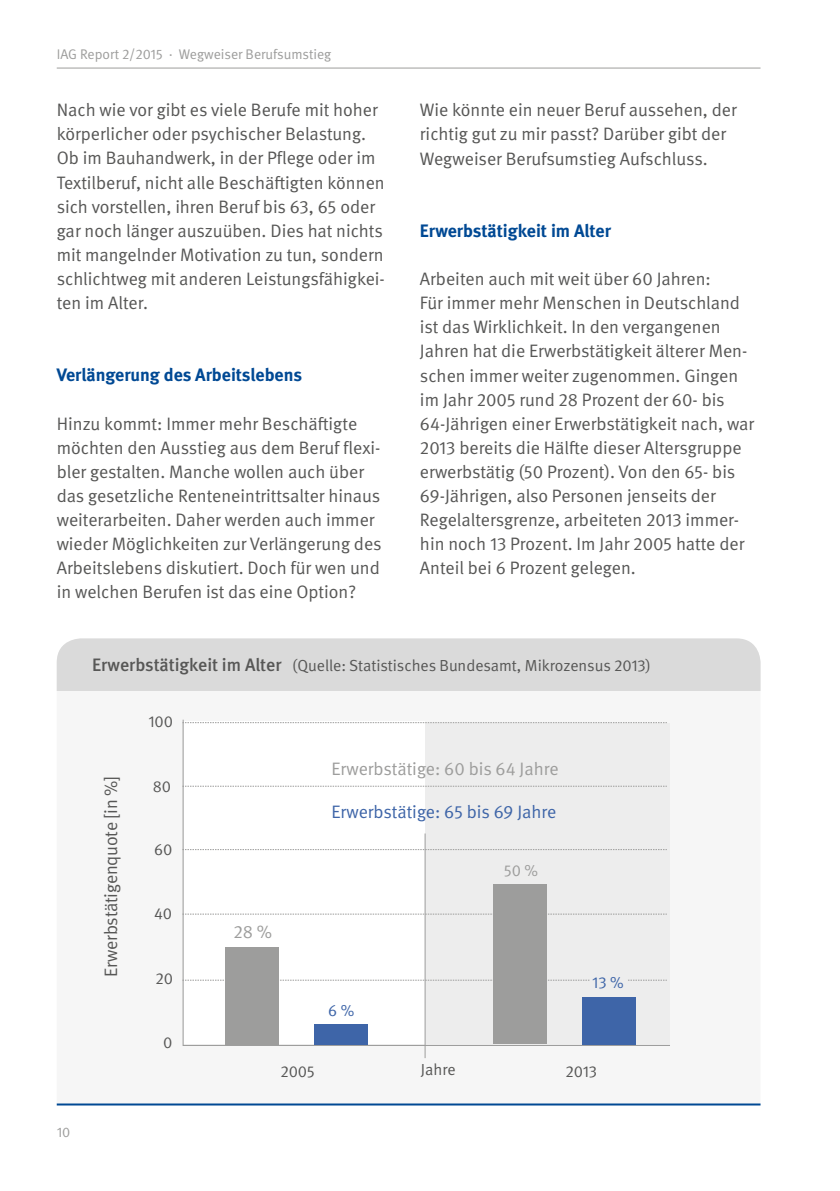
<style>
.page{position:relative;width:840px;height:1191px;background:#fff}
.page>*{position:absolute;margin:0;border:0;box-sizing:border-box;transform-origin:0 0}
.t1{font:18px/24.2px "DGUV Meta";color:#575756}
.t2{font:700 18px "DGUV Meta";color:#004994}
.t3{font:18px "DGUV Meta";color:#9d9d9c}
.t4{font:18px "DGUV Meta";color:#3e65a8}
.t5{font:16px "DGUV Meta";color:#575756}
.t6{font:16px "DGUV Meta";color:#3e65a8}
.t7{font:16px "DGUV Meta";color:#9d9d9c}
.t8{font:14px "DGUV Meta";color:#9d9d9c}
.s1{font-weight:500;font-size:18px}
</style>
<div class="page">
<div style="left:57px;top:638px;width:703px;height:52px;background:#dadada"></div>
<svg style="left:182px;top:719px;width:488px;height:327px"></svg>
<div style="left:314px;top:1024px;width:53px;height:20px;background:#3e65a8"></div>
<div style="left:581px;top:997px;width:54px;height:47px;background:#3e65a8"></div>
<hr style="left:424px;top:833px;width:1px;height:225px;background:#9d9d9c">
<svg style="left:182px;top:979px;width:484px;height:1px"></svg>
<svg style="left:182px;top:913px;width:484px;height:1px"></svg>
<svg style="left:182px;top:849px;width:484px;height:1px"></svg>
<svg style="left:182px;top:786px;width:484px;height:1px"></svg>
<svg style="left:182px;top:722px;width:484px;height:1px"></svg>
<div style="left:225px;top:947px;width:54px;height:97px;background:#9d9d9c"></div>
<div style="left:493px;top:884px;width:53px;height:160px;background:#9d9d9c"></div>
<hr style="left:57px;top:1103px;width:703px;height:2px;background:#004994">
<div style="left:589px;top:976px;width:37px;height:17px;background:#ededed"></div>
<hr style="left:57px;top:68px;width:703px;height:1px;background:#9d9d9c">
<p class="t8" style="left:57px;top:46px;width:276px">IAG Report 2/2015 · Wegweiser Berufsumstieg</p>
<p class="t1" style="left:57px;top:98px;width:329px">Nach wie vor gibt es viele Berufe mit hoher körperlicher oder psychischer Belastung.<br>Ob im Bauhandwerk, in der Pflege oder im Textilberuf, nicht alle Beschäftigten können sich vorstellen, ihren Beruf bis 63, 65 oder gar noch länger auszuüben. Dies hat nichts mit mangelnder Motivation zu tun, sondern schlichtweg mit anderen Leistungsfähigkei&shy;ten im Alter.</p>
<p class="t2" style="left:57px;top:364px;width:247px">Verlängerung des Arbeitslebens</p>
<p class="t1" style="left:57px;top:412px;width:326px">Hinzu kommt: Immer mehr Beschäftigte möchten den Ausstieg aus dem Beruf flexi&shy;bler gestalten. Manche wollen auch über das gesetzliche Renteneintrittsalter hinaus weiterarbeiten. Daher werden auch immer wieder Möglichkeiten zur Verlängerung des Arbeitslebens diskutiert. Doch für wen und in welchen Berufen ist das eine Option?</p>
<p class="t1" style="left:420px;top:98px;width:318px">Wie könnte ein neuer Beruf aussehen, der richtig gut zu mir passt? Darüber gibt der<br>Wegweiser Berufsumstieg Aufschluss.</p>
<p class="t2" style="left:420px;top:220px;width:192px">Erwerbstätigkeit im Alter</p>
<p class="t1" style="left:420px;top:267px;width:335px">Arbeiten auch mit weit über 60 Jahren:<br>Für immer mehr Menschen in Deutschland ist das Wirklichkeit. In den vergangenen Jahren hat die Erwerbstätigkeit älterer Men&shy;schen immer weiter zugenommen. Gingen im Jahr 2005 rund 28 Prozent der 60- bis 64-Jährigen einer Erwerbstätigkeit nach, war 2013 bereits die Hälfte dieser Altersgruppe erwerbstätig (50 Prozent). Von den 65- bis 69-Jährigen, also Personen jenseits der Regelaltersgrenze, arbeiteten 2013 immer&shy;hin noch 13 Prozent. Im Jahr 2005 hatte der Anteil bei 6 Prozent gelegen.</p>
<p class="t5" style="left:92px;top:656px;width:560px"><span class="s1">Erwerbstätigkeit im Alter</span> (Quelle: Statistisches Bundesamt, Mikrozensus 2013)</p>
<p class="t8" style="left:57px;top:1123px;width:15px">10</p>
<p class="t1" style="left:99px;top:976px;width:202px;rotate:-90deg">Erwerbstätigenquote [in %]</p>
<p class="t5" style="left:148px;top:712px;width:26px">100</p>
<p class="t5" style="left:153px;top:777px;width:20px">80</p>
<p class="t5" style="left:154px;top:840px;width:20px">60</p>
<p class="t5" style="left:154px;top:904px;width:20px">40</p>
<p class="t5" style="left:155px;top:969px;width:19px">20</p>
<p class="t5" style="left:163px;top:1033px;width:11px">0</p>
<p class="t3" style="left:331px;top:758px;width:228px">Erwerbstätige: 60 bis 64 Jahre</p>
<p class="t4" style="left:331px;top:801px;width:226px">Erwerbstätige: 65 bis 69 Jahre</p>
<p class="t7" style="left:504px;top:860px;width:35px">50 %</p>
<p class="t3" style="left:233px;top:921px;width:40px">28 %</p>
<p class="t6" style="left:328px;top:1001px;width:28px">6 %</p>
<p class="t6" style="left:592px;top:973px;width:33px">13 %</p>
<p class="t5" style="left:280px;top:1062px;width:36px">2005</p>
<p class="t5" style="left:420px;top:1060px;width:36px">Jahre</p>
<p class="t5" style="left:565px;top:1062px;width:33px">2013</p>
</div>
